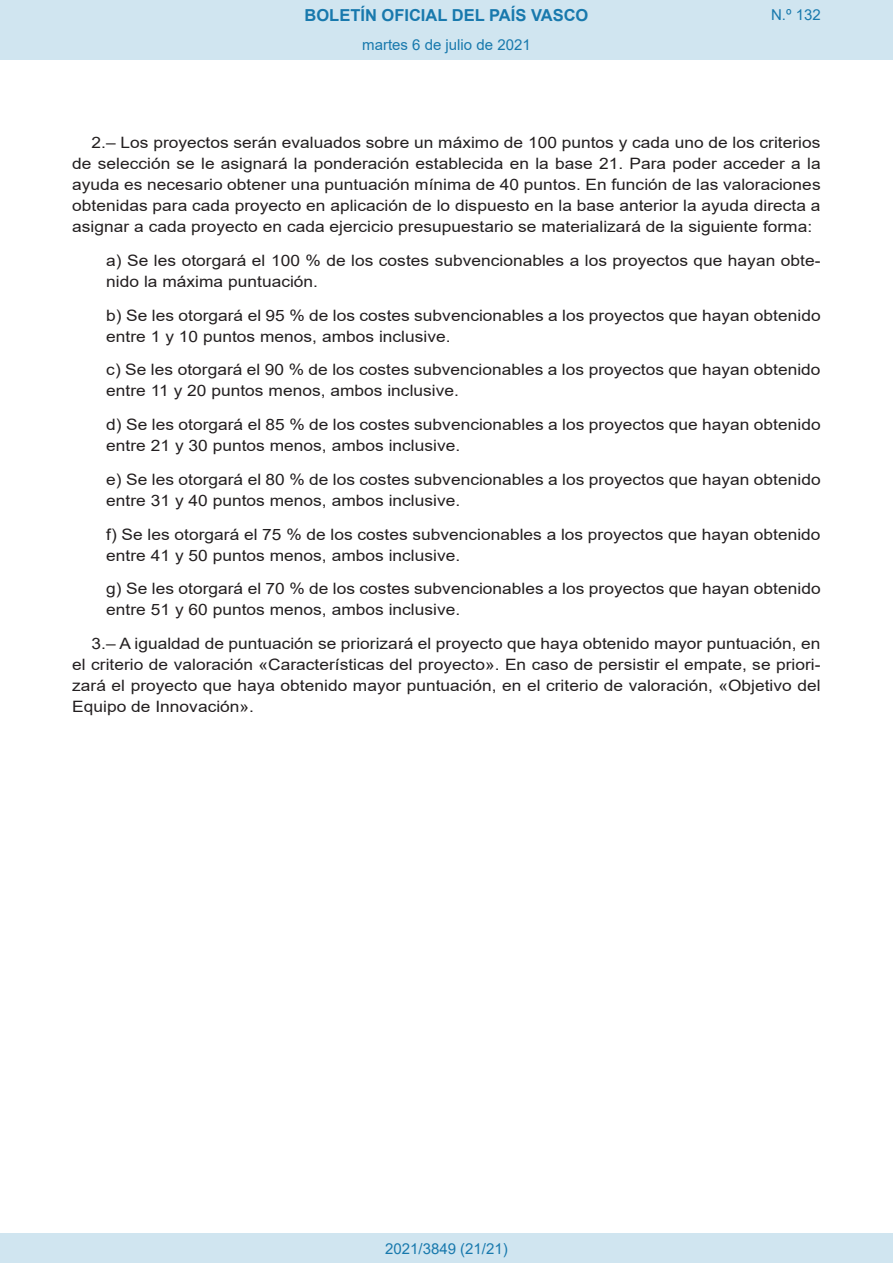
<style>
.page{position:relative;width:893px;height:1263px;background:#fff}
.page>*{position:absolute;margin:0;border:0;box-sizing:border-box;transform-origin:0 0}
.t1{font:700 16.5px "Arial";color:#1879ad}
.BOPVDetalle1{font:15.6px/21px "Arial";color:#231f20;scale:1.11 1}
.BOPVDetalle{font:15.6px/21px "Arial";color:#231f20;text-align:justify;scale:1.11 1}
.Paginacion_Centro{font:15px "Arial";color:#1879ad}
</style>
<div class="page">
<div style="left:0;top:0;width:893px;height:60px;background:#d0e5f0"></div>
<div style="left:0;top:1233px;width:893px;height:30px;background:#d0e5f0"></div>
<p class="t1" style="left:305px;top:3px;width:285px">BOLETÍN OFICIAL DEL PAÍS VASCO</p>
<p class="Paginacion_Centro" style="left:362px;top:35px;width:170px">martes 6 de julio de 2021</p>
<p class="Paginacion_Centro" style="left:771px;top:5px;width:51px">N.º 132</p>
<p class="BOPVDetalle" style="left:72px;top:132px;width:676px;text-indent:19px">2.– Los proyectos serán evaluados sobre un máximo de 100 puntos y cada uno de los criterios de selección se le asignará la ponderación establecida en la base 21. Para poder acceder a la ayuda es necesario obtener una puntuación mínima de 40 puntos. En función de las valoraciones obtenidas para cada proyecto en aplicación de lo dispuesto en la base anterior la ayuda directa a asignar a cada proyecto en cada ejercicio presupuestario se materializará de la siguiente forma:</p>
<p class="BOPVDetalle1" style="left:106px;top:250px;width:645px">a) Se les otorgará el 100 % de los costes subvencionables a los proyectos que hayan obte&shy;nido la máxima puntuación.</p>
<p class="BOPVDetalle1" style="left:106px;top:305px;width:645px">b) Se les otorgará el 95 % de los costes subvencionables a los proyectos que hayan obtenido entre 1 y 10 puntos menos, ambos inclusive.</p>
<p class="BOPVDetalle1" style="left:106px;top:359px;width:645px">c) Se les otorgará el 90 % de los costes subvencionables a los proyectos que hayan obtenido entre 11 y 20 puntos menos, ambos inclusive.</p>
<p class="BOPVDetalle1" style="left:106px;top:414px;width:645px">d) Se les otorgará el 85 % de los costes subvencionables a los proyectos que hayan obtenido entre 21 y 30 puntos menos, ambos inclusive.</p>
<p class="BOPVDetalle1" style="left:106px;top:469px;width:645px">e) Se les otorgará el 80 % de los costes subvencionables a los proyectos que hayan obtenido entre 31 y 40 puntos menos, ambos inclusive.</p>
<p class="BOPVDetalle1" style="left:106px;top:524px;width:645px">f) Se les otorgará el 75 % de los costes subvencionables a los proyectos que hayan obtenido entre 41 y 50 puntos menos, ambos inclusive.</p>
<p class="BOPVDetalle1" style="left:106px;top:578px;width:645px">g) Se les otorgará el 70 % de los costes subvencionables a los proyectos que hayan obtenido entre 51 y 60 puntos menos, ambos inclusive.</p>
<p class="BOPVDetalle" style="left:72px;top:633px;width:676px;text-indent:19px">3.– A igualdad de puntuación se priorizará el proyecto que haya obtenido mayor puntuación, en el criterio de valoración «Características del proyecto». En caso de persistir el empate, se priori&shy;zará el proyecto que haya obtenido mayor puntuación, en el criterio de valoración, «Objetivo del Equipo de Innovación».</p>
<p class="Paginacion_Centro" style="left:385px;top:1238px;width:124px">2021/3849 (21/21)</p>
</div>
